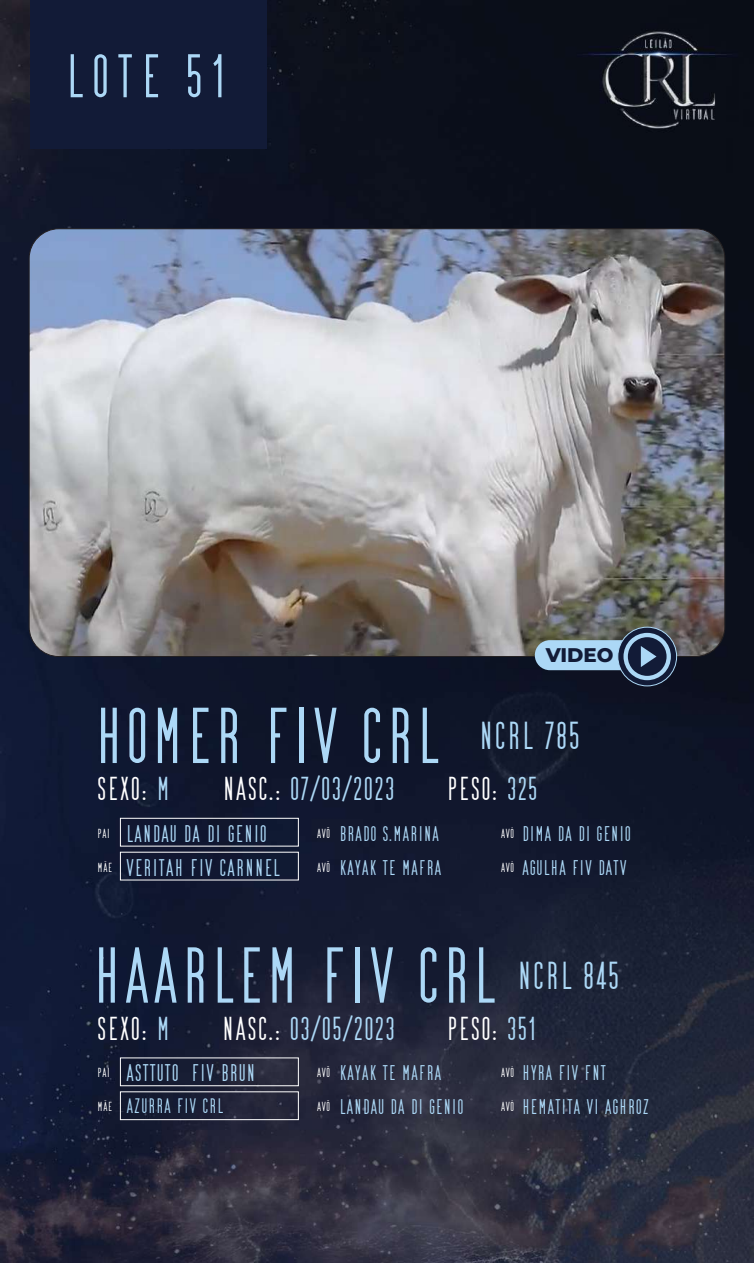
<style>
.page{position:relative;width:754px;height:1263px;background:#fff}
.page>*{position:absolute;margin:0;border:0;box-sizing:border-box;transform-origin:0 0}
.t1{font:79.05px "Grand Aventure Text";color:#acd8f6}
.t2{font:61.5px "Grand Aventure Text";letter-spacing:.09em;color:#acd8f6}
.t3{font:33.15px "Grand Aventure Text";color:#acd8f6}
.t4{font:33.15px "Grand Aventure Text";color:#fff}
.t5{font:24.15px "Grand Aventure Text";color:#acd8f6}
.t6{font:21.3px "Grand Aventure Text";color:#acd8f6}
.t7{font:21px "Grand Aventure Text";color:#acd8f6}
.t8{font:800 19.65px "Montserrat";color:#121b37}
.s1{color:#acd8f6}
.s2{color:#fff}
.s3{font-size:13.2px;color:#fff}
</style>
<div class="page">
<img style="left:0;top:0;width:753px;height:1263px">
<div style="left:120px;top:818px;width:178px;height:28px;border:1px solid #fff"></div>
<div style="left:120px;top:1057px;width:178px;height:29px;border:1px solid #fff"></div>
<div style="left:120px;top:1091px;width:178px;height:29px;border:1px solid #fff"></div>
<div style="left:30px;top:0;width:236px;height:148px;background:#121b37"></div>
<img style="left:29px;top:229px;width:695px;height:427px;border-radius:30px">
<div style="left:534px;top:640px;width:106px;height:30px;background:#acd8f6;border-radius:15px"></div>
<svg style="left:617px;top:627px;width:59px;height:59px"></svg>
<svg style="left:623px;top:621px;width:72px;height:59px;background:#475264"></svg>
<h2 class="t2" style="left:64px;top:51px;width:164px">LOTE 51</h2>
<p class="t8" style="left:545px;top:643px;width:69px">VIDEO</p>
<h1 class="t1" style="left:93px;top:704px;width:488px">HOMER FIV CRL <sup>NCRL</sup> <sup>785</sup></h1>
<h3 class="t4" style="left:97px;top:775px;width:76px">SEXO: <span class="s1">M</span></h3>
<h3 class="t3" style="left:222px;top:775px;width:174px"><span class="s2">NASC.:</span> 07/03/2023</h3>
<h3 class="t4" style="left:446px;top:775px;width:93px">PESO: <span class="s1">325</span></h3>
<p class="t5" style="left:97px;top:823px;width:171px"><sup>PAI</sup> LANDAU DA DI GENIO</p>
<p class="t6" style="left:316px;top:825px;width:124px"><span class="s3">AVÔ</span> BRADO S.MARINA</p>
<p class="t6" style="left:500px;top:825px;width:132px"><span class="s3">AVÓ</span> DIMA DA DI GENIO</p>
<p class="t5" style="left:97px;top:857px;width:185px"><sup>MÃE</sup> VERITAH FIV CARNNEL</p>
<p class="t6" style="left:316px;top:858px;width:127px"><span class="s3">AVÔ</span> KAYAK TE MAFRA</p>
<p class="t6" style="left:500px;top:858px;width:128px"><span class="s3">AVÓ</span> AGULHA FIV DATV</p>
<h1 class="t1" style="left:91px;top:943px;width:530px">HAARLEM FIV CRL <sup>NCRL</sup> <sup>845</sup></h1>
<h3 class="t4" style="left:97px;top:1015px;width:76px">SEXO: <span class="s1">M</span></h3>
<h3 class="t3" style="left:221px;top:1015px;width:175px"><span class="s2">NASC.:</span> 03/05/2023</h3>
<h3 class="t4" style="left:446px;top:1015px;width:92px">PESO: <span class="s1">351</span></h3>
<p class="t5" style="left:97px;top:1063px;width:160px"><sup>PAI</sup> ASTTUTO FIV BRUN</p>
<p class="t6" style="left:316px;top:1064px;width:127px"><span class="s3">AVÔ</span> KAYAK TE MAFRA</p>
<p class="t6" style="left:500px;top:1064px;width:107px"><span class="s3">AVÓ</span> HYRA FIV FNT</p>
<p class="t7" style="left:97px;top:1097px;width:128px"><span class="s3">MÃE</span> AZURRA FIV CRL</p>
<p class="t6" style="left:316px;top:1098px;width:148px"><span class="s3">AVÔ</span> LANDAU DA DI GENIO</p>
<p class="t6" style="left:500px;top:1098px;width:150px"><span class="s3">AVÓ</span> HEMATITA VI AGHROZ</p>
</div>
